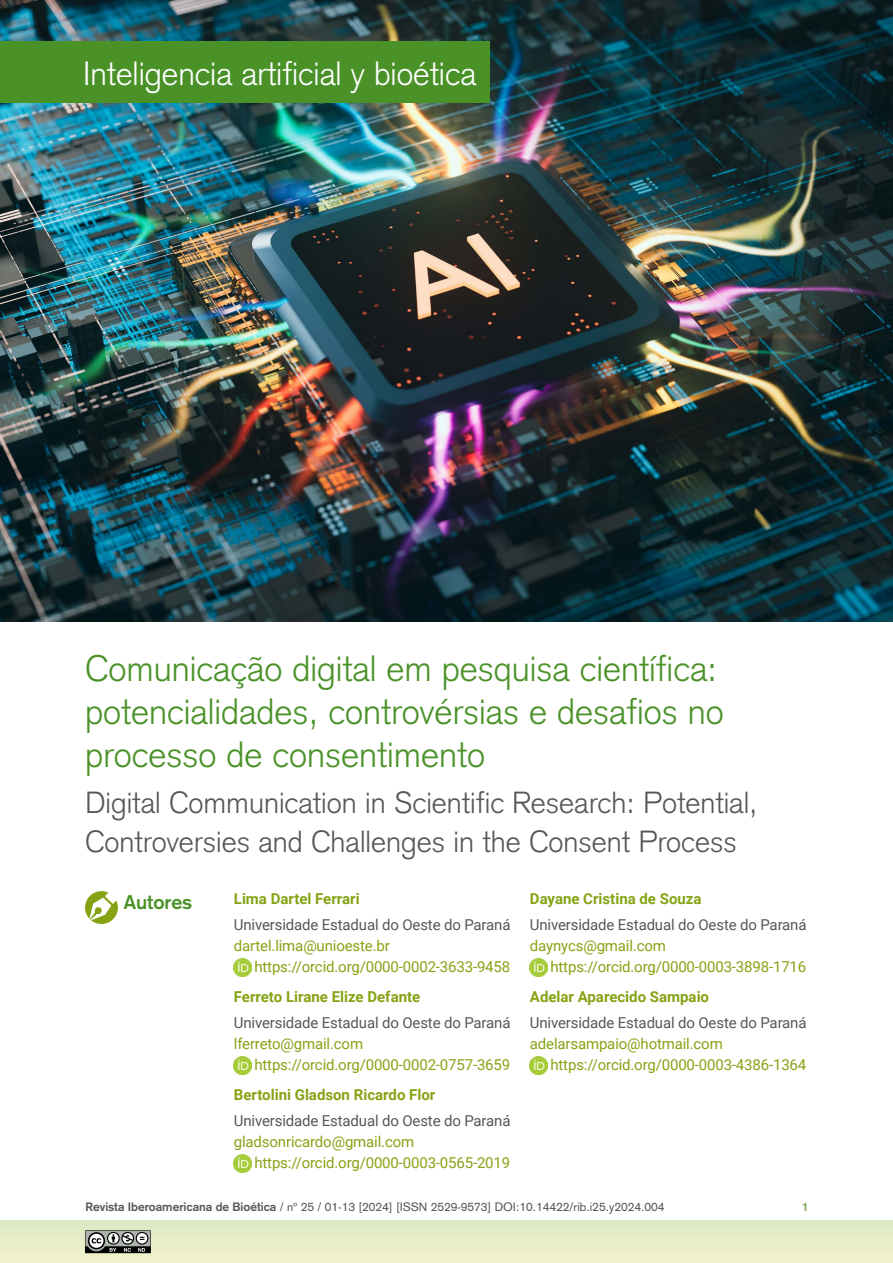
<style>
.page{position:relative;width:893px;height:1263px;background:#fff}
.page>*{position:absolute;margin:0;border:0;box-sizing:border-box;transform-origin:0 0}
.t1{font:300 36px/43.2px "Akzidenz Grotesk";color:#4a9228}
.t2{font:300 33px "Akzidenz Grotesk";color:#fff}
.t3{font:300 30px/39px "Akzidenz Grotesk";color:#575756}
.t4{font:700 19.5px "Akzidenz Grotesk";color:#4a9228}
.t5{font:15px/21px "Roboto";letter-spacing:-.01em;color:#86a315}
.t6{font:15px "Roboto";letter-spacing:-.01em;color:#575756}
.t7{font:700 15px "Roboto";color:#86a315}
.t8{font:12px "Akzidenz Grotesk";color:#575756}
.t9{font:700 12px "Akzidenz Grotesk";color:#74a54c}
.s1{font-weight:700}
</style>
<div class="page">
<div style="left:0;top:1220px;width:893px;height:43px;background:#e7edc8"></div>
<img style="left:0;top:0;width:893px;height:621px">
<img style="left:234px;top:958px;width:18px;height:18px">
<img style="left:234px;top:1056px;width:18px;height:18px">
<img style="left:234px;top:1154px;width:18px;height:18px">
<img style="left:530px;top:958px;width:18px;height:18px">
<img style="left:530px;top:1056px;width:18px;height:18px">
<div style="left:85px;top:891px;width:33px;height:33px;background:#86a315;border-radius:50%"></div>
<svg style="left:89px;top:892px;width:28px;height:29px"></svg>
<svg style="left:85px;top:1230px;width:66px;height:23px;background:#737573"></svg>
<div style="left:0;top:41px;width:489px;height:62px;background:#4a9228"></div>
<h2 class="t2" style="left:83px;top:54px;width:395px">Inteligencia artificial y bioética</h2>
<h1 class="t1" style="left:85px;top:647px;width:640px">Comunicação digital em pesquisa científica: potencialidades, controvérsias e desafios no processo de consentimento</h1>
<h3 class="t3" style="left:85px;top:783px;width:674px">Digital Communication in Scientific Research: Potential,<br>Controversies and Challenges in the Consent Process</h3>
<h3 class="t4" style="left:124px;top:891px;width:70px">Autores</h3>
<p class="t7" style="left:234px;top:888px;width:127px">Lima Dartel Ferrari</p>
<p class="t6" style="left:234px;top:914px;width:278px">Universidade Estadual do Oeste do Paraná</p>
<p class="t5" style="left:254px;top:934px;width:257px;text-indent:-21px">dartel.lima@unioeste.br https://orcid.org/0000-0002-3633-9458</p>
<p class="t7" style="left:234px;top:986px;width:188px">Ferreto Lirane Elize Defante</p>
<p class="t6" style="left:234px;top:1012px;width:278px">Universidade Estadual do Oeste do Paraná</p>
<p class="t5" style="left:254px;top:1032px;width:257px;text-indent:-21px">lferreto@gmail.com https://orcid.org/0000-0002-0757-3659</p>
<p class="t7" style="left:234px;top:1084px;width:203px">Bertolini Gladson Ricardo Flor</p>
<p class="t6" style="left:234px;top:1110px;width:278px">Universidade Estadual do Oeste do Paraná</p>
<p class="t5" style="left:254px;top:1130px;width:257px;text-indent:-21px">gladsonricardo@gmail.com https://orcid.org/0000-0003-0565-2019</p>
<p class="t7" style="left:530px;top:888px;width:173px">Dayane Cristina de Souza</p>
<p class="t6" style="left:530px;top:914px;width:278px">Universidade Estadual do Oeste do Paraná</p>
<p class="t5" style="left:550px;top:934px;width:257px;text-indent:-21px">daynycs@gmail.com https://orcid.org/0000-0003-3898-1716</p>
<p class="t7" style="left:530px;top:986px;width:181px">Adelar Aparecido Sampaio</p>
<p class="t6" style="left:530px;top:1012px;width:278px">Universidade Estadual do Oeste do Paraná</p>
<p class="t5" style="left:550px;top:1032px;width:257px;text-indent:-21px">adelarsampaio@hotmail.com https://orcid.org/0000-0003-4386-1364</p>
<p class="t8" style="left:86px;top:1199px;width:580px"><span class="s1">Revista Iberoamericana de Bioética</span> / nº 25 / 01-13 [2024] [ISSN 2529-9573] DOI:10.14422/rib.i25.y2024.004</p>
<p class="t9" style="left:802px;top:1199px;width:8px">1</p>
</div>
